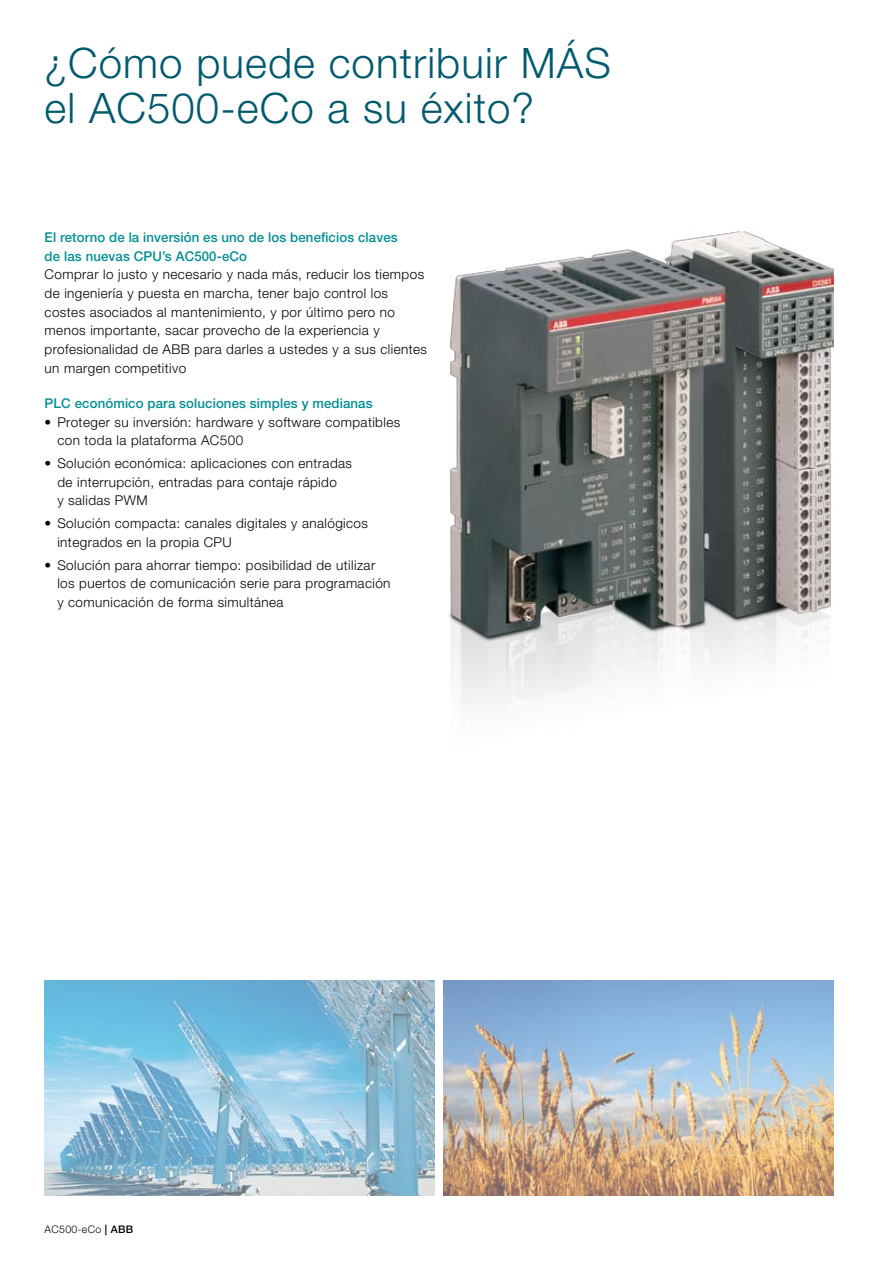
<style>
.page{position:relative;width:893px;height:1263px;background:#fff}
.page>*{position:absolute;margin:0;border:0;box-sizing:border-box;transform-origin:0 0}
.t1{font:300 42px/45.5px "Helvetica Neue";letter-spacing:.025em;color:#005a6d}
.t2{font:300 13.5px/18.6px "Helvetica Neue";letter-spacing:.03em;color:#000}
.t3{font:500 13.5px/18.6px "Helvetica Neue";letter-spacing:.01em;color:#008e96}
.t4{font:300 10.5px "Helvetica Neue LT Std";letter-spacing:.03em;color:#000}
.s1{font-weight:500}
</style>
<div class="page">
<img style="left:448px;top:232px;width:385px;height:477px">
<img style="left:44px;top:980px;width:790px;height:216px">
<h1 class="t1" style="left:45px;top:39px;width:568px">¿Cómo puede contribuir MÁS el AC500-eCo a su éxito?</h1>
<p class="t3" style="left:45px;top:228px;width:355px">El retorno de la inversión es uno de los beneficios claves de las nuevas CPU’s AC500-eCo</p>
<p class="t2" style="left:45px;top:265px;width:384px">Comprar lo justo y necesario y nada más, reducir los tiempos de ingeniería y puesta en marcha, tener bajo control los costes asociados al mantenimiento, y por último pero no menos importante, sacar provecho de la experiencia y profesionalidad de ABB para darles a ustedes y a sus clientes un margen competitivo</p>
<p class="t3" style="left:45px;top:394px;width:329px">PLC económico para soluciones simples y medianas</p>
<p class="t2" style="left:57px;top:412px;width:344px;text-indent:-13px">• Proteger su inversión: hardware y software compatibles con toda la plataforma AC500</p>
<p class="t2" style="left:57px;top:454px;width:296px;text-indent:-13px">• Solución económica: aplicaciones con entradas de interrupción, entradas para contaje rápido<br>y salidas PWM</p>
<p class="t2" style="left:57px;top:514px;width:312px;text-indent:-13px">• Solución compacta: canales digitales y analógicos integrados en la propia CPU</p>
<p class="t2" style="left:57px;top:555px;width:335px;text-indent:-13px">• Solución para ahorrar tiempo: posibilidad de utilizar los puertos de comunicación serie para programación y comunicación de forma simultánea</p>
<p class="t4" style="left:45px;top:1223px;width:90px">AC500-eCo <span class="s1">| ABB</span></p>
</div>
